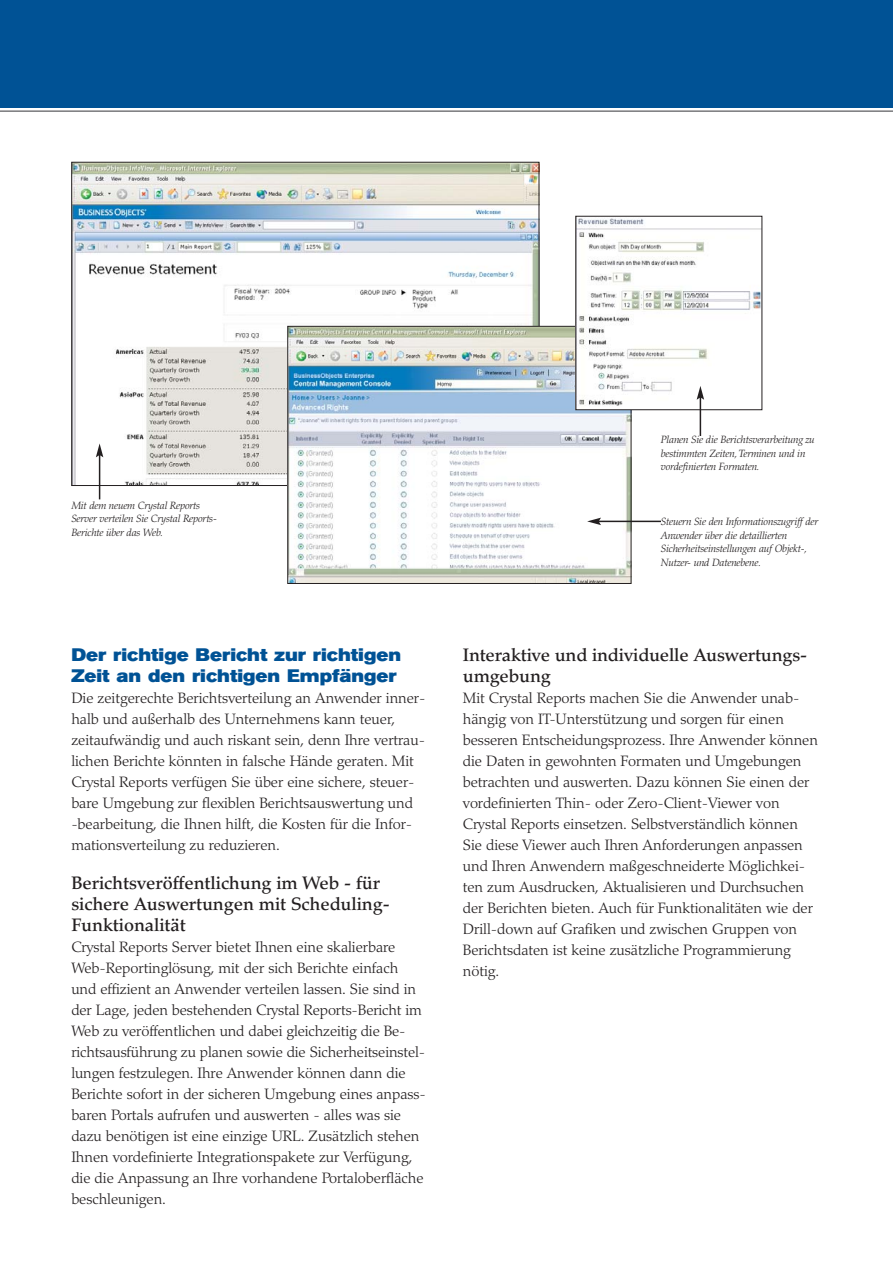
<style>
.page{position:relative;width:893px;height:1263px;background:#fff}
.page>*{position:absolute;margin:0;border:0;box-sizing:border-box;transform-origin:0 0}
.t1{font:500 18px/21px "Palatino";letter-spacing:-.005em;color:#231f20}
.t2{font:18px/21px "Akzidenz Grotesk BE Super";color:#005295;scale:1.1 1}
.t3{font:300 15px/21px "Palatino";letter-spacing:-.005em;color:#231f20}
.t4{font:italic 300 10.5px/13.5px "Palatino";letter-spacing:-.015em;color:#231f20}
</style>
<div class="page">
<div style="left:0;top:0;width:892px;height:108px;background:#005295"></div>
<img style="left:73px;top:164px;width:464px;height:320px">
<hr style="left:0;top:110px;width:892px;height:2px;background:#77787b">
<img style="left:289px;top:328px;width:340px;height:254px">
<div style="left:287px;top:326px;width:344px;height:258px;border:1px solid #231f20"></div>
<img style="left:577px;top:218px;width:183px;height:190px">
<div style="left:575px;top:216px;width:187px;height:194px;border:1px solid #231f20"></div>
<hr style="left:99px;top:455px;width:1px;height:44px;background:#231f20">
<svg style="left:96px;top:443px;width:7px;height:14px"></svg>
<hr style="left:700px;top:397px;width:1px;height:44px;background:#231f20">
<svg style="left:697px;top:386px;width:7px;height:14px"></svg>
<div style="left:661px;top:436px;width:157px;height:71px;background:#fff"></div>
<hr style="left:598px;top:521px;width:63px;height:1px;background:#231f20">
<svg style="left:587px;top:518px;width:14px;height:7px"></svg>
<p class="t4" style="left:71px;top:500px;width:147px">Mit dem neuem Crystal Reports<br>Server verteilen Sie Crystal Reports-<br>Berichte über das Web.</p>
<p class="t2" style="left:71px;top:645px;width:301px">Der richtige Bericht zur richtigen<br>Zeit an den richtigen Empfänger</p>
<p class="t3" style="left:71px;top:689px;width:356px">Die zeitgerechte Berichtsverteilung an Anwender inner&shy;halb und außerhalb des Unternehmens kann teuer, zeitaufwändig und auch riskant sein, denn Ihre vertrau&shy;lichen Berichte könnten in falsche Hände geraten. Mit Crystal Reports verfügen Sie über eine sichere, steuer&shy;bare Umgebung zur flexiblen Berichtsauswertung und -bearbeitung, die Ihnen hilft, die Kosten für die Infor&shy;mationsverteilung zu reduzieren.</p>
<p class="t1" style="left:71px;top:874px;width:320px">Berichtsveröffentlichung im Web - für sichere Auswertungen mit Scheduling-<br>Funktionalität</p>
<p class="t3" style="left:71px;top:938px;width:356px">Crystal Reports Server bietet Ihnen eine skalierbare Web-Reportinglösung, mit der sich Berichte einfach und effizient an Anwender verteilen lassen. Sie sind in der Lage, jeden bestehenden Crystal Reports-Bericht im Web zu veröffentlichen und dabei gleichzeitig die Be&shy;richtsausführung zu planen sowie die Sicherheitseinstel&shy;lungen festzulegen. Ihre Anwender können dann die Berichte sofort in der sicheren Umgebung eines anpass&shy;baren Portals aufrufen und auswerten - alles was sie dazu benötigen ist eine einzige URL. Zusätzlich stehen Ihnen vordefinierte Integrationspakete zur Verfügung, die die Anpassung an Ihre vorhandene Portaloberfläche beschleunigen.</p>
<p class="t4" style="left:661px;top:434px;width:155px">Planen Sie die Berichtsverarbeitung zu bestimmten Zeiten,Terminen und in vordefinierten Formaten.</p>
<p class="t4" style="left:661px;top:516px;width:159px">Steuern Sie den Informationszugriff der Anwender über die detaillierten Sicherheitseinstellungen auf Objekt-, Nutzer- und Datenebene.</p>
<p class="t1" style="left:463px;top:646px;width:346px">Interaktive und individuelle Auswertungs&shy;umgebung</p>
<p class="t3" style="left:463px;top:689px;width:357px">Mit Crystal Reports machen Sie die Anwender unab&shy;hängig von IT-Unterstützung und sorgen für einen besseren Entscheidungsprozess. Ihre Anwender können die Daten in gewohnten Formaten und Umgebungen betrachten und auswerten. Dazu können Sie einen der vordefinierten Thin- oder Zero-Client-Viewer von Crystal Reports einsetzen. Selbstverständlich können Sie diese Viewer auch Ihren Anforderungen anpassen und Ihren Anwendern maßgeschneiderte Möglichkei&shy;ten zum Ausdrucken, Aktualisieren und Durchsuchen der Berichten bieten. Auch für Funktionalitäten wie der Drill-down auf Grafiken und zwischen Gruppen von Berichtsdaten ist keine zusätzliche Programmierung nötig.</p>
</div>
